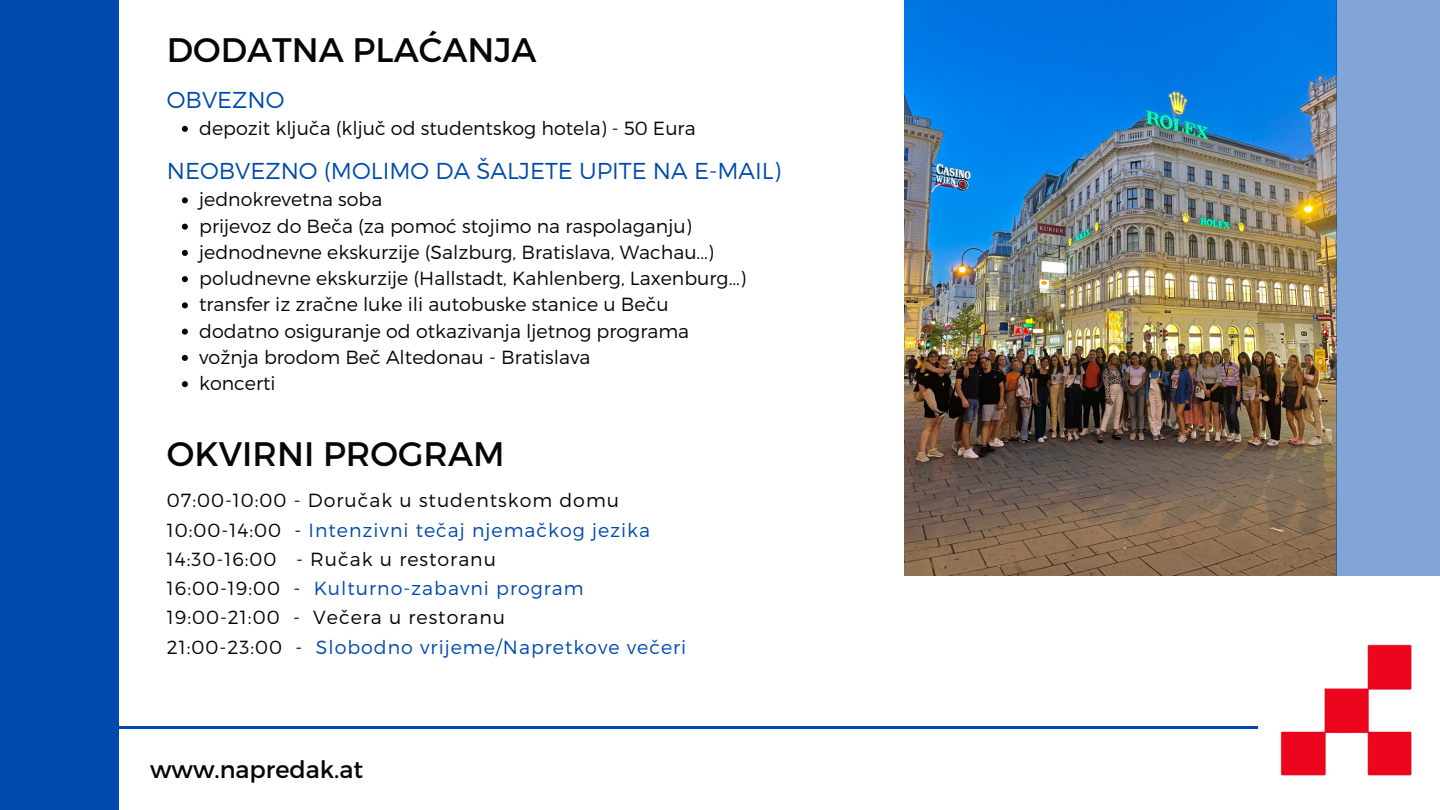
<style>
.page{position:relative;width:1440px;height:810px;background:#fff}
.page>*{position:absolute;margin:0;border:0;box-sizing:border-box;transform-origin:0 0}
.t1{font:34px "Montserrat";color:#050707}
.t2{font:24px "Montserrat";color:#050707}
.t3{font:300 23px "Montserrat";color:#004aad}
.t4{font:300 19px "Montserrat";color:#050707}
.t5{font:300 19px "Montserrat";letter-spacing:.05em;color:#004aad}
.t6{font:300 19px "Montserrat";letter-spacing:.05em;color:#050707}
.s1{color:#050707}
</style>
<div class="page">
<div style="left:0;top:0;width:119px;height:810px;background:#004aad"></div>
<img style="left:1280px;top:644px;width:132px;height:132px">
<hr style="left:0;top:726px;width:1258px;height:3px;background:#004aad">
<img style="left:904px;top:0;width:432px;height:576px">
<svg style="left:182px;top:197px;width:6px;height:6px"></svg>
<svg style="left:182px;top:224px;width:6px;height:6px"></svg>
<svg style="left:182px;top:250px;width:6px;height:6px"></svg>
<svg style="left:182px;top:276px;width:6px;height:6px"></svg>
<svg style="left:182px;top:302px;width:6px;height:6px"></svg>
<svg style="left:182px;top:329px;width:6px;height:6px"></svg>
<svg style="left:182px;top:355px;width:6px;height:6px"></svg>
<svg style="left:182px;top:381px;width:6px;height:6px"></svg>
<svg style="left:182px;top:126px;width:6px;height:6px"></svg>
<div style="left:1336px;top:0;width:104px;height:576px;background:#81a5d6"></div>
<p class="t1" style="left:167px;top:28px;width:371px">DODATNA PLAĆANJA</p>
<p class="t3" style="left:167px;top:85px;width:119px">OBVEZNO</p>
<p class="t4" style="left:199px;top:116px;width:498px">depozit ključa (ključ od studentskog hotela) - 50 Eura</p>
<p class="t3" style="left:167px;top:156px;width:616px">NEOBVEZNO (MOLIMO DA ŠALJETE UPITE NA E-MAIL)</p>
<p class="t4" style="left:199px;top:187px;width:185px">jednokrevetna soba</p>
<p class="t4" style="left:199px;top:214px;width:494px">prijevoz do Beča (za pomoć stojimo na raspolaganju)</p>
<p class="t4" style="left:199px;top:240px;width:516px">jednodnevne ekskurzije (Salzburg, Bratislava, Wachau...)</p>
<p class="t4" style="left:199px;top:266px;width:548px">poludnevne ekskurzije (Hallstadt, Kahlenberg, Laxenburg...)</p>
<p class="t4" style="left:199px;top:292px;width:471px">transfer iz zračne luke ili autobuske stanice u Beču</p>
<p class="t4" style="left:199px;top:319px;width:492px">dodatno osiguranje od otkazivanja ljetnog programa</p>
<p class="t4" style="left:199px;top:345px;width:393px">vožnja brodom Beč Altedonau - Bratislava</p>
<p class="t4" style="left:199px;top:371px;width:78px">koncerti</p>
<p class="t1" style="left:167px;top:432px;width:339px">OKVIRNI PROGRAM</p>
<p class="t6" style="left:167px;top:488px;width:454px">07:00-10:00 - Doručak u studentskom domu</p>
<p class="t5" style="left:167px;top:517px;width:485px"><span class="s1">10:00-14:00 -</span> Intenzivni tečaj njemačkog jezika</p>
<p class="t6" style="left:167px;top:547px;width:331px">14:30-16:00 - Ručak u restoranu</p>
<p class="t5" style="left:167px;top:576px;width:418px"><span class="s1">16:00-19:00 -</span> Kulturno-zabavni program</p>
<p class="t6" style="left:167px;top:605px;width:340px">19:00-21:00 - Večera u restoranu</p>
<p class="t5" style="left:167px;top:634px;width:521px"><span class="s1">21:00-23:00 -</span> Slobodno vrijeme/Napretkove večeri</p>
<p class="t2" style="left:150px;top:754px;width:215px">www.napredak.at</p>
</div>
